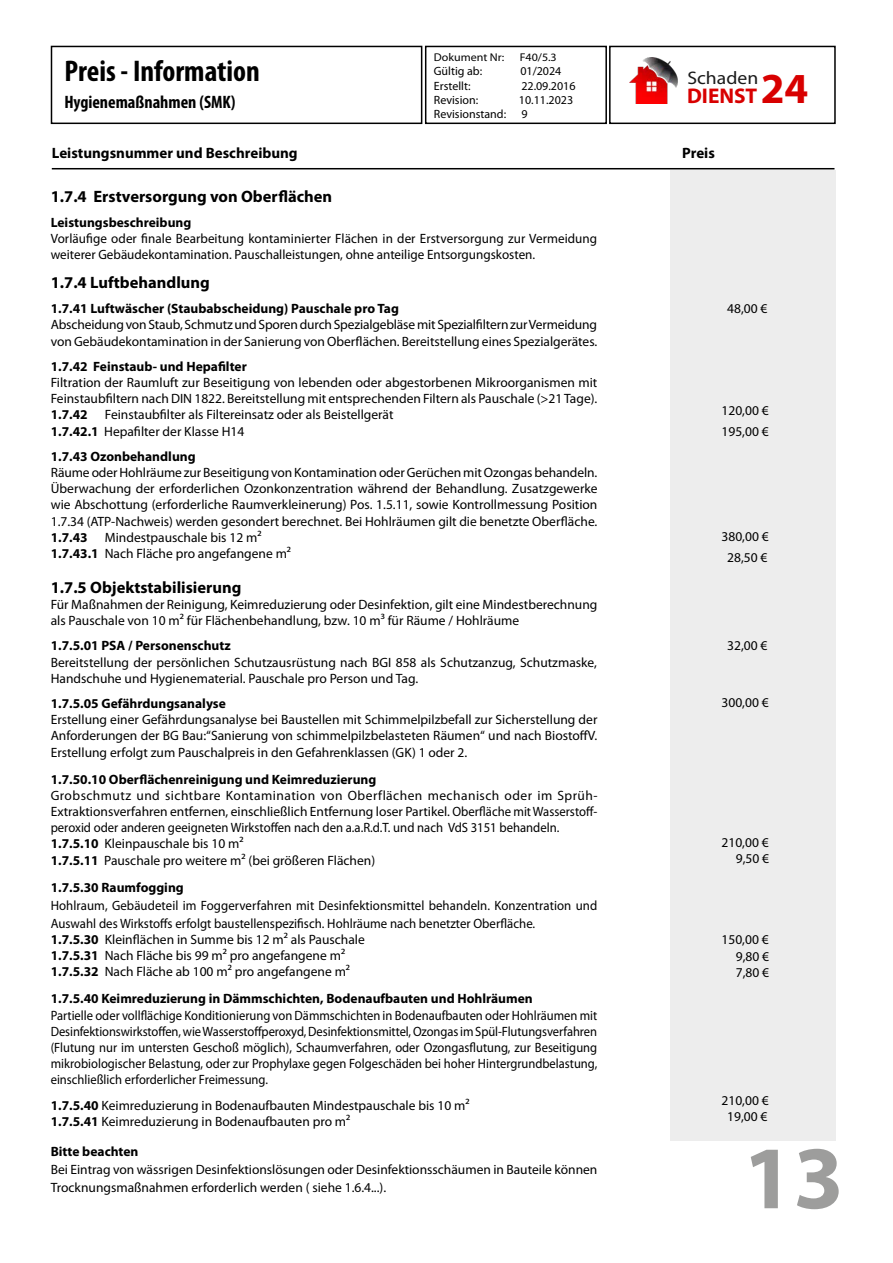
<style>
.page{position:relative;width:893px;height:1263px;background:#fff}
.page>*{position:absolute;margin:0;border:0;box-sizing:border-box;transform-origin:0 0}
.t1{font:700 90px "Myriad Pro";color:#9d9d9c}
.t2{font:700 condensed 30px "Myriad Pro";color:#000}
.t3{font:700 21.3px "Myriad Pro";color:#d80000}
.t4{font:18.15px "Myriad Pro";color:#1a1a1a;scale:1.08 1}
.t5{font:700 condensed 18px "Myriad Pro";color:#000}
.t6{font:700 16.5px "Myriad Pro";color:#000}
.t7{font:700 15px "Myriad Pro";color:#000}
.t8{font:13.5px/16.2px "Myriad Pro";color:#000}
.t9{font:13.5px/16.2px "Myriad Pro";color:#000;text-align:justify;scale:.93 1}
.t10{font:700 13.5px "Myriad Pro";color:#000}
.t11{font:13.5px/18px "Myriad Pro";color:#000;scale:.95 1}
.t12{font:12px "Myriad Pro";color:#000}
.t13{font:11.25px "Myriad Pro";color:#030303;scale:1.06 1}
.s1{font-size:42.9px}
.s2{font-weight:700}
</style>
<div class="page">
<hr style="left:52px;top:168px;width:782px;height:1px;background:#000">
<div style="left:670px;top:170px;width:166px;height:971px;background:#ededed"></div>
<div style="left:51px;top:46px;width:371px;height:78px;border:2px solid #000"></div>
<div style="left:425px;top:46px;width:182px;height:78px;border:2px solid #000"></div>
<div style="left:609px;top:46px;width:227px;height:78px;border:2px solid #000"></div>
<img style="left:629px;top:58px;width:49px;height:45px">
<h2 class="t2" style="left:64px;top:52px;width:197px">Preis - Information</h2>
<h3 class="t5" style="left:64px;top:91px;width:173px">Hygienemaßnahmen (SMK)</h3>
<p class="t13" style="left:434px;top:50px;width:68px">Dokument Nr:</p>
<p class="t13" style="left:520px;top:50px;width:36px">F40/5.3</p>
<p class="t12" style="left:434px;top:64px;width:50px">Gültig ab:</p>
<p class="t12" style="left:520px;top:64px;width:43px">01/2024</p>
<p class="t12" style="left:434px;top:78px;width:38px">Erstellt:</p>
<p class="t12" style="left:521px;top:78px;width:56px">22.09.2016</p>
<p class="t12" style="left:434px;top:93px;width:46px">Revision:</p>
<p class="t12" style="left:519px;top:93px;width:56px">10.11.2023</p>
<p class="t12" style="left:434px;top:107px;width:74px">Revisionstand:</p>
<p class="t12" style="left:521px;top:107px;width:8px">9</p>
<h3 class="t4" style="left:687px;top:67px;width:67px">Schaden</h3>
<h3 class="t3" style="left:687px;top:82px;width:123px">DIENST <span class="s1">24</span></h3>
<p class="t7" style="left:52px;top:143px;width:247px">Leistungsnummer und Beschreibung</p>
<p class="t7" style="left:682px;top:143px;width:34px">Preis</p>
<p class="t6" style="left:51px;top:185px;width:283px">1.7.4 Erstversorgung von Oberflächen</p>
<p class="t10" style="left:51px;top:213px;width:142px">Leistungsbeschreibung</p>
<p class="t8" style="left:51px;top:230px;width:548px">Vorläufige oder finale Bearbeitung kontaminierter Flächen in der Erstversorgung zur Vermeidung weiterer Gebäudekontamination. Pauschalleistungen, ohne anteilige Entsorgungskosten.</p>
<p class="t6" style="left:51px;top:272px;width:161px">1.7.4 Luftbehandlung</p>
<p class="t10" style="left:51px;top:300px;width:350px">1.7.41 Luftwäscher (Staubabscheidung) Pauschale pro Tag</p>
<p class="t8" style="left:51px;top:317px;width:548px">Abscheidung von Staub, Schmutz und Sporen durch Spezialgebläse mit Spezialfiltern zur Vermeidung von Gebäudekontamination in der Sanierung von Oberflächen. Bereitstellung eines Spezialgerätes.</p>
<p class="t10" style="left:51px;top:357px;width:198px">1.7.42 Feinstaub- und Hepafilter</p>
<p class="t8" style="left:51px;top:374px;width:548px">Filtration der Raumluft zur Beseitigung von lebenden oder abgestorbenen Mikroorganismen mit<br>Feinstaubfiltern nach DIN 1822. Bereitstellung mit entsprechenden Filtern als Pauschale (&gt;21 Tage).</p>
<p class="t10" style="left:51px;top:406px;width:38px">1.7.42</p>
<p class="t8" style="left:727px;top:300px;width:42px">48,00 €</p>
<p class="t8" style="left:721px;top:400px;width:49px;line-height:21px">120,00 €<br>195,00 €</p>
<p class="t8" style="left:51px;top:407px;width:344px;text-indent:54px">Feinstaubfilter als Filtereinsatz oder als Beistellgerät<br><span class="s2">1.7.42.1</span> Hepafilter der Klasse H14</p>
<p class="t10" style="left:51px;top:447px;width:146px">1.7.43 Ozonbehandlung</p>
<p class="t8" style="left:51px;top:464px;width:548px;text-align:justify">Räume oder Hohlräume zur Beseitigung von Kontamination oder Gerüchen mit Ozongas behandeln.<br>Überwachung der erforderlichen Ozonkonzentration während der Behandlung. Zusatzgewerke wie Abschottung (erforderliche Raumverkleinerung) Pos. 1.5.11, sowie Kontrollmessung Position 1.7.34 (ATP-Nachweis) werden gesondert berechnet. Bei Hohlräumen gilt die benetzte Oberfläche.</p>
<p class="t10" style="left:51px;top:528px;width:38px">1.7.43</p>
<p class="t8" style="left:51px;top:529px;width:242px;text-indent:54px">Mindestpauschale bis 12 m²<br><span class="s2">1.7.43.1</span> Nach Fläche pro angefangene m²</p>
<p class="t6" style="left:51px;top:576px;width:192px">1.7.5 Objektstabilisierung</p>
<p class="t8" style="left:51px;top:596px;width:548px">Für Maßnahmen der Reinigung, Keimreduzierung oder Desinfektion, gilt eine Mindestberechnung als Pauschale von 10 m² für Flächenbehandlung, bzw. 10 m³ für Räume / Hohlräume</p>
<p class="t10" style="left:51px;top:637px;width:182px">1.7.5.01 PSA / Personenschutz</p>
<p class="t8" style="left:51px;top:654px;width:548px">Bereitstellung der persönlichen Schutzausrüstung nach BGI 858 als Schutzanzug, Schutzmaske,<br>Handschuhe und Hygienematerial. Pauschale pro Person und Tag.</p>
<p class="t10" style="left:51px;top:695px;width:177px">1.7.5.05 Gefährdungsanalyse</p>
<p class="t8" style="left:51px;top:711px;width:548px;text-align:justify">Erstellung einer Gefährdungsanalyse bei Baustellen mit Schimmelpilzbefall zur Sicherstellung der Anforderungen der BG Bau:“Sanierung von schimmelpilzbelasteten Räumen“ und nach BiostoffV.<br>Erstellung erfolgt zum Pauschalpreis in den Gefahrenklassen (GK) 1 oder 2.</p>
<p class="t10" style="left:51px;top:770px;width:327px">1.7.50.10 Oberflächenreinigung und Keimreduzierung</p>
<p class="t8" style="left:51px;top:787px;width:548px">Grobschmutz und sichtbare Kontamination von Oberflächen mechanisch oder im Sprüh-Extraktionsverfahren entfernen, einschließlich Entfernung loser Partikel. Oberfläche mit Wasserstoff&shy;peroxid oder anderen geeigneten Wirkstoffen nach den a.a.R.d.T. und nach VdS 3151 behandeln.<br><span class="s2">1.7.5.10</span> Kleinpauschale bis 10 m²<br><span class="s2">1.7.5.11</span> Pauschale pro weitere m² (bei größeren Flächen)</p>
<p class="t10" style="left:51px;top:878px;width:135px">1.7.5.30 Raumfogging</p>
<p class="t11" style="left:51px;top:896px;width:577px">Hohlraum, Gebäudeteil im Foggerverfahren mit Desinfektionsmittel behandeln. Konzentration und<br>Auswahl des Wirkstoffs erfolgt baustellenspezifisch. Hohlräume nach benetzter Oberfläche.</p>
<p class="t8" style="left:51px;top:931px;width:316px"><span class="s2">1.7.5.30</span> Kleinflächen in Summe bis 12 m² als Pauschale<br><span class="s2">1.7.5.31</span> Nach Fläche bis 99 m² pro angefangene m²<br><span class="s2">1.7.5.32</span> Nach Fläche ab 100 m² pro angefangene m²</p>
<p class="t10" style="left:51px;top:990px;width:483px">1.7.5.40 Keimreduzierung in Dämmschichten, Bodenaufbauten und Hohlräumen</p>
<p class="t9" style="left:51px;top:1007px;width:589px">Partielle oder vollflächige Konditionierung von Dämmschichten in Bodenaufbauten oder Hohlräumen mit Desinfektionswirkstoffen, wie Wasserstoffperoxyd, Desinfektionsmittel, Ozongas im Spül-Flutungsverfahren (Flutung nur im untersten Geschoß möglich), Schaumverfahren, oder Ozongasflutung, zur Beseitigung mikrobiologischer Belastung, oder zur Prophylaxe gegen Folgeschäden bei hoher Hintergrundbelastung, einschließlich erforderlicher Freimessung.</p>
<p class="t8" style="left:51px;top:1097px;width:420px"><span class="s2">1.7.5.40</span> Keimreduzierung in Bodenaufbauten Mindestpauschale bis 10 m²<br><span class="s2">1.7.5.41</span> Keimreduzierung in Bodenaufbauten pro m²</p>
<p class="t10" style="left:51px;top:1142px;width:89px">Bitte beachten</p>
<p class="t8" style="left:51px;top:1160px;width:548px;line-height:18px">Bei Eintrag von wässrigen Desinfektionslösungen oder Desinfektionsschäumen in Bauteile können<br>Trocknungsmaßnahmen erforderlich werden ( siehe 1.6.4...).</p>
<p class="t8" style="left:721px;top:526px;width:49px;line-height:21px;text-align:center">380,00 €<br>28,50 €</p>
<p class="t8" style="left:727px;top:637px;width:42px">32,00 €</p>
<p class="t8" style="left:721px;top:694px;width:49px">300,00 €</p>
<p class="t8" style="left:721px;top:834px;width:49px;text-align:right">210,00 €<br>9,50 €</p>
<p class="t8" style="left:736px;top:932px;width:35px;text-align:justify;text-indent:-14px">150,00 € 9,80 € 7,80 €</p>
<p class="t8" style="left:721px;top:1092px;width:49px;text-align:center">210,00 €<br>19,00 €</p>
<h1 class="t1" style="left:743px;top:1119px;width:102px">13</h1>
</div>
